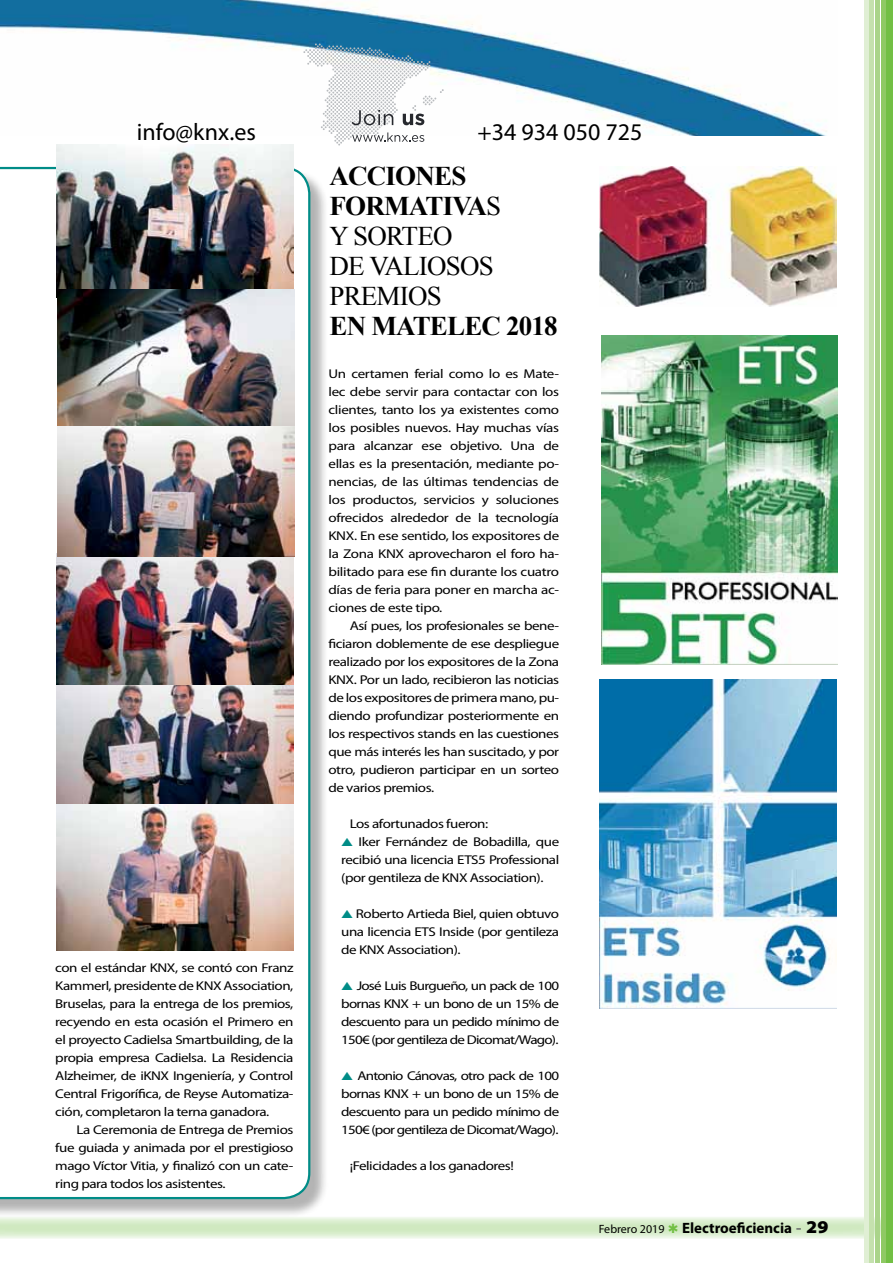
<style>
.page{position:relative;width:893px;height:1263px;background:#fff}
.page>*{position:absolute;margin:0;border:0;box-sizing:border-box;transform-origin:0 0}
.t1{font:27px/30px "Times New Roman";letter-spacing:-.03em;color:#000}
.t2{font:700 27px "Times New Roman";letter-spacing:-.03em;color:#000}
.t3{font:24px "Myriad Pro";color:#000}
.t4{font:700 15px "Myriad Pro";color:#000}
.t5{font:12.75px/18px "Myriad Pro";letter-spacing:-.03em;color:#000;text-align:justify;scale:1.18 1}
.s1{font-weight:700}
.s2{color:#008c87}
.s3{font-weight:400;font-size:12px}
.s4{font-family:"Times New Roman";font-weight:400;font-size:18px;color:#636466}
.s5{font-weight:900;font-stretch:semi-expanded;font-size:18px}
</style>
<div class="page">
<div style="left:0;top:169px;width:329px;height:1049px;background:#000;opacity:.3"></div>
<svg style="left:0;top:167px;width:310px;height:1032px"></svg>
<svg style="left:0;top:1216px;width:886px;height:23px;background:#ddefd3"></svg>
<img style="left:0;top:0;width:827px;height:135px">
<img style="left:600px;top:167px;width:236px;height:139px">
<img style="left:56px;top:145px;width:237px;height:152px">
<img style="left:56px;top:554px;width:237px;height:250px">
<img style="left:56px;top:804px;width:237px;height:146px">
<img style="left:600px;top:679px;width:236px;height:329px">
<img style="left:601px;top:335px;width:237px;height:330px">
<img style="left:58px;top:290px;width:236px;height:137px">
<img style="left:58px;top:427px;width:236px;height:129px">
<div style="left:864px;top:0;width:5px;height:1263px;background:#e0efd4"></div>
<hr style="left:870px;top:0;width:4px;height:1263px;background:#c5e1ae">
<div style="left:875px;top:0;width:5px;height:1263px;background:#aad48a"></div>
<hr style="left:881px;top:0;width:4px;height:1263px;background:#8fc964">
<div style="left:886px;top:0;width:7px;height:1263px;background:#72bf44"></div>
<svg style="left:303px;top:43px;width:141px;height:103px"></svg>
<svg style="left:669px;top:1223px;width:9px;height:10px"></svg>
<h2 class="t3" style="left:137px;top:119px;width:121px">info@knx.es</h2>
<h2 class="t3" style="left:478px;top:119px;width:166px">+34 934 050 725</h2>
<p class="t5" style="left:55px;top:959px;width:203px">con el estándar KNX, se contó con Franz Kammerl, presidente de KNX Association, Bruselas, para la entrega de los premios, recyendo en esta ocasión el Primero en el proyecto Cadielsa Smartbuilding, de la propia empresa Cadielsa. La Residencia Alzheimer, de iKNX Ingeniería, y Control Central Frigorífica, de Reyse Automatiza&shy;ción, completaron la terna ganadora.</p>
<p class="t5" style="left:55px;top:1121px;width:203px;text-indent:21px">La Ceremonia de Entrega de Premios fue guiada y animada por el prestigioso mago Víctor Vitia, y finalizó con un cate&shy;ring para todos los asistentes.</p>
<h1 class="t1" style="left:330px;top:161px;width:173px"><span class="s1">ACCIONES<br>FORMATIVA</span>S<br>Y SORTEO<br>DE VALIOSOS<br>PREMIOS</h1>
<h1 class="t2" style="left:330px;top:307px;width:230px">EN MATELEC 2018</h1>
<p class="t5" style="left:328px;top:365px;width:197px">Un certamen ferial como lo es Mate&shy;lec debe servir para contactar con los clientes, tanto los ya existentes como los posibles nuevos. Hay muchas vías para alcanzar ese objetivo. Una de ellas es la presentación, mediante po&shy;nencias, de las últimas tendencias de los productos, servicios y soluciones ofrecidos alrededor de la tecnología KNX. En ese sentido, los expositores de la Zona KNX aprovecharon el foro ha&shy;bilitado para ese fin durante los cuatro días de feria para poner en marcha ac&shy;ciones de este tipo.</p>
<p class="t5" style="left:328px;top:617px;width:197px;text-indent:21px">Así pues, los profesionales se bene&shy;ficiaron doblemente de ese despliegue realizado por los expositores de la Zona KNX. Por un lado, recibieron las noticias de los expositores de primera mano, pu&shy;diendo profundizar posteriormente en los respectivos stands en las cuestiones que más interés les han suscitado, y por otro, pudieron participar en un sorteo de varios premios.</p>
<p class="t5" style="left:350px;top:815px;width:119px">Los afortunados fueron:</p>
<p class="t5" style="left:341px;top:833px;width:186px"><span class="s2">▲</span> Iker Fernández de Bobadilla, que recibió una licencia ETS5 Professional (por gentileza de KNX Association).</p>
<p class="t5" style="left:341px;top:905px;width:186px"><span class="s2">▲</span> Roberto Artieda Biel, quien obtuvo una licencia ETS Inside (por gentileza de KNX Association).</p>
<p class="t5" style="left:341px;top:977px;width:186px"><span class="s2">▲</span> José Luis Burgueño, un pack de 100 bornas KNX + un bono de un 15% de descuento para un pedido mínimo de 150€ (por gentileza de Dicomat/Wago).</p>
<p class="t5" style="left:341px;top:1067px;width:186px"><span class="s2">▲</span> Antonio Cánovas, otro pack de 100 bornas KNX + un bono de un 15% de descuento para un pedido mínimo de 150€ (por gentileza de Dicomat/Wago).</p>
<p class="t5" style="left:350px;top:1157px;width:141px">¡Felicidades a los ganadores!</p>
<p class="t4" style="left:599px;top:1219px;width:231px"><span class="s3">Febrero 2019</span> Electroeficiencia <span class="s4">-</span> <span class="s5">29</span></p>
</div>
